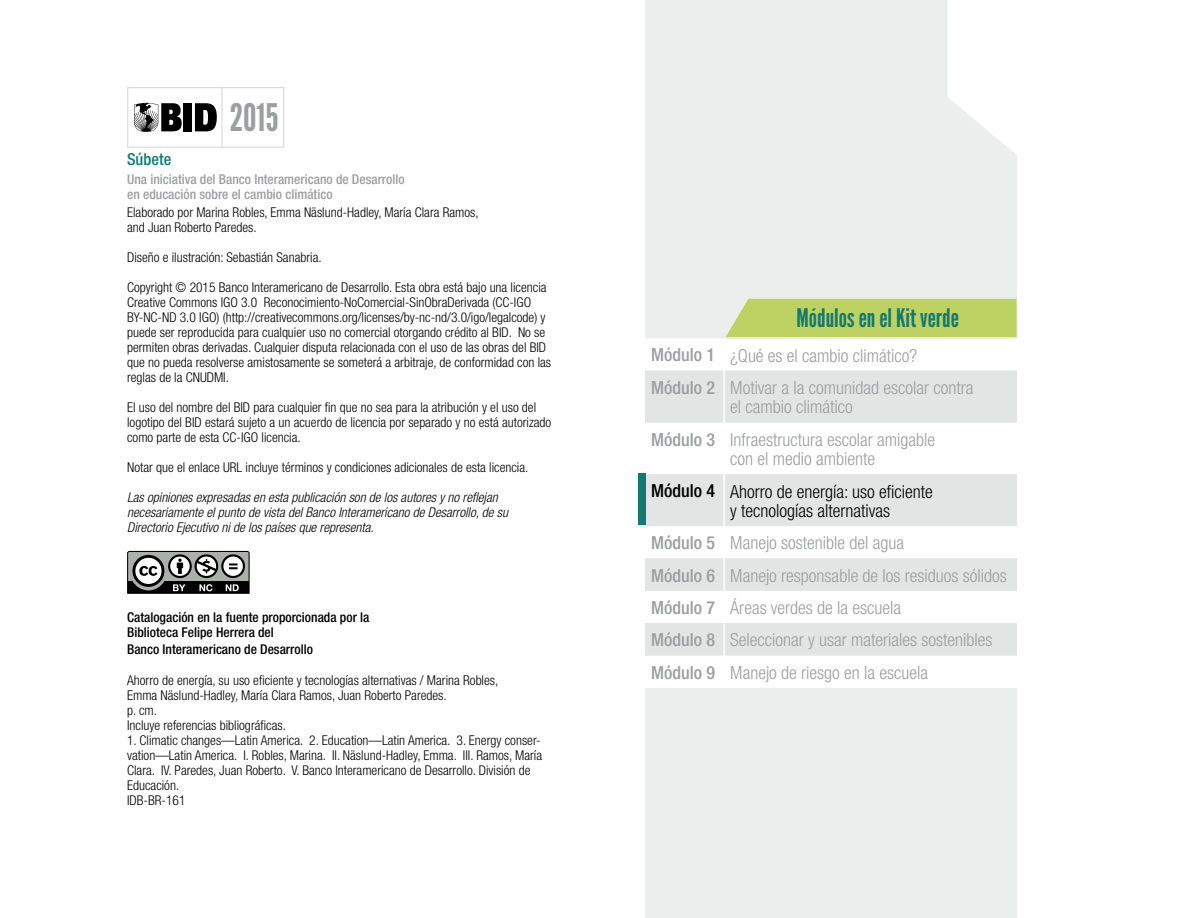
<style>
.page{position:relative;width:1188px;height:918px;background:#fff}
.page>*{position:absolute;margin:0;border:0;box-sizing:border-box;transform-origin:0 0}
.t1{font:37.95px "League Gothic";color:#9c9e9f}
.t2{font:25.5px "League Gothic";color:#137973}
.t3{font:300 condensed 18px/32.4px "Helvetica Neue";color:#9c9e9f}
.t4{font:300 condensed 18px/32.4px "Helvetica Neue";color:#000}
.t5{font:500 condensed 16.5px "Helvetica Neue";color:#137973}
.t6{font:300 condensed 13.5px/15px "Helvetica Neue";color:#000}
.t7{font:italic 300 condensed 13.5px/15px "Helvetica Neue";color:#000}
.t8{font:500 condensed 13.5px/15px "Helvetica Neue";color:#000}
.t9{font:500 condensed 13.5px/15.3px "Helvetica Neue";color:#9c9e9f}
.s1{font-weight:500}
.s2{color:#9c9e9f}
.s3{color:#000}
</style>
<div class="page">
<div style="left:645px;top:0;width:372px;height:918px;background:#eceded"></div>
<div style="left:724px;top:299px;width:293px;height:38px;background:#bdd262"></div>
<svg style="left:645px;top:338px;width:372px;height:350px"></svg>
<svg style="left:645px;top:371px;width:372px;height:284px;fill:#e3e4e4"></svg>
<hr style="left:723px;top:342px;width:2px;height:346px;background:#fff">
<hr style="left:724px;top:337px;width:293px;height:2px;background:#eceded">
<div style="left:638px;top:473px;width:7px;height:52px;background:#137973"></div>
<svg style="left:134px;top:103px;width:48px;height:29px"></svg>
<div style="left:183px;top:103px;width:9px;height:28px;background:#000"></div>
<svg style="left:195px;top:103px;width:22px;height:28px"></svg>
<div style="left:127px;top:87px;width:157px;height:61px;border:1px solid #d9dadb"></div>
<hr style="left:221px;top:87px;width:2px;height:61px;background:#d9dadb">
<svg style="left:127px;top:551px;width:123px;height:43px"></svg>
<h1 class="t1" style="left:230px;top:95px;width:50px">2015</h1>
<p class="t5" style="left:127px;top:150px;width:46px">Súbete</p>
<p class="t9" style="left:127px;top:171px;width:279px">Una iniciativa del Banco Interamericano de Desarrollo en educación sobre el cambio climático</p>
<p class="t6" style="left:127px;top:205px;width:353px">Elaborado por Marina Robles, Emma Näslund-Hadley, María Clara Ramos, and Juan Roberto Paredes.</p>
<p class="t6" style="left:127px;top:250px;width:196px">Diseño e ilustración: Sebastián Sanabria.</p>
<p class="t6" style="left:127px;top:280px;width:426px">Copyright © 2015 Banco Interamericano de Desarrollo. Esta obra está bajo una licencia Creative Commons IGO 3.0 Reconocimiento-NoComercial-SinObraDerivada (CC-IGO BY-NC-ND 3.0 IGO) (http://creativecommons.org/licenses/by-nc-nd/3.0/igo/legalcode) y puede ser reproducida para cualquier uso no comercial otorgando crédito al BID. No se permiten obras derivadas. Cualquier disputa relacionada con el uso de las obras del BID que no pueda resolverse amistosamente se someterá a arbitraje, de conformidad con las reglas de la CNUDMI.</p>
<p class="t6" style="left:127px;top:400px;width:426px">El uso del nombre del BID para cualquier fin que no sea para la atribución y el uso del logotipo del BID estará sujeto a un acuerdo de licencia por separado y no está autorizado como parte de esta CC-IGO licencia.</p>
<p class="t6" style="left:127px;top:460px;width:403px">Notar que el enlace URL incluye términos y condiciones adicionales de esta licencia.</p>
<p class="t7" style="left:127px;top:490px;width:382px">Las opiniones expresadas en esta publicación son de los autores y no reflejan necesariamente el punto de vista del Banco Interamericano de Desarrollo, de su<br>Directorio Ejecutivo ni de los países que representa.</p>
<p class="t8" style="left:127px;top:610px;width:244px">Catalogación en la fuente proporcionada por la<br>Biblioteca Felipe Herrera del</p>
<p class="t8" style="left:127px;top:641px;width:187px">Banco Interamericano de Desarrollo</p>
<p class="t6" style="left:127px;top:673px;width:373px">Ahorro de energía, su uso eficiente y tecnologías alternativas / Marina Robles, Emma Näslund-Hadley, María Clara Ramos, Juan Roberto Paredes.<br>p. cm.<br>Incluye referencias bibliográficas.</p>
<p class="t6" style="left:127px;top:733px;width:417px">1. Climatic changes—Latin America. 2. Education—Latin America. 3. Energy conser&shy;vation—Latin America. I. Robles, Marina. II. Näslund-Hadley, Emma. III. Ramos, María Clara. IV. Paredes, Juan Roberto. V. Banco Interamericano de Desarrollo. División de Educación.<br>IDB-BR-161</p>
<h2 class="t2" style="left:797px;top:303px;width:164px">Módulos en el Kit verde</h2>
<h3 class="t3" style="left:651px;top:339px;width:324px"><span class="s1">Módulo 1</span> ¿Qué es el cambio climático?<br><span class="s1">Módulo 2</span> Motivar a la comunidad escolar contra</h3>
<h3 class="t3" style="left:651px;top:391px;width:286px;text-align:center">el cambio climático<br><span class="s1">Módulo 3</span> Infraestructura escolar amigable</h3>
<h3 class="t4" style="left:651px;top:443px;width:283px;text-indent:79px"><span class="s2">con el medio ambiente<br></span><span class="s1">Módulo 4</span> Ahorro de energía: uso eficiente</h3>
<p class="t3" style="left:651px;top:494px;width:357px;text-indent:79px"><span class="s3">y tecnologías alternativas<br></span><span class="s1">Módulo 5</span> Manejo sostenible del agua<br><span class="s1">Módulo 6</span> Manejo responsable de los residuos sólidos <span class="s1">Módulo 7</span> Áreas verdes de la escuela<br><span class="s1">Módulo 8</span> Seleccionar y usar materiales sostenibles <span class="s1">Módulo 9</span> Manejo de riesgo en la escuela</p>
</div>
